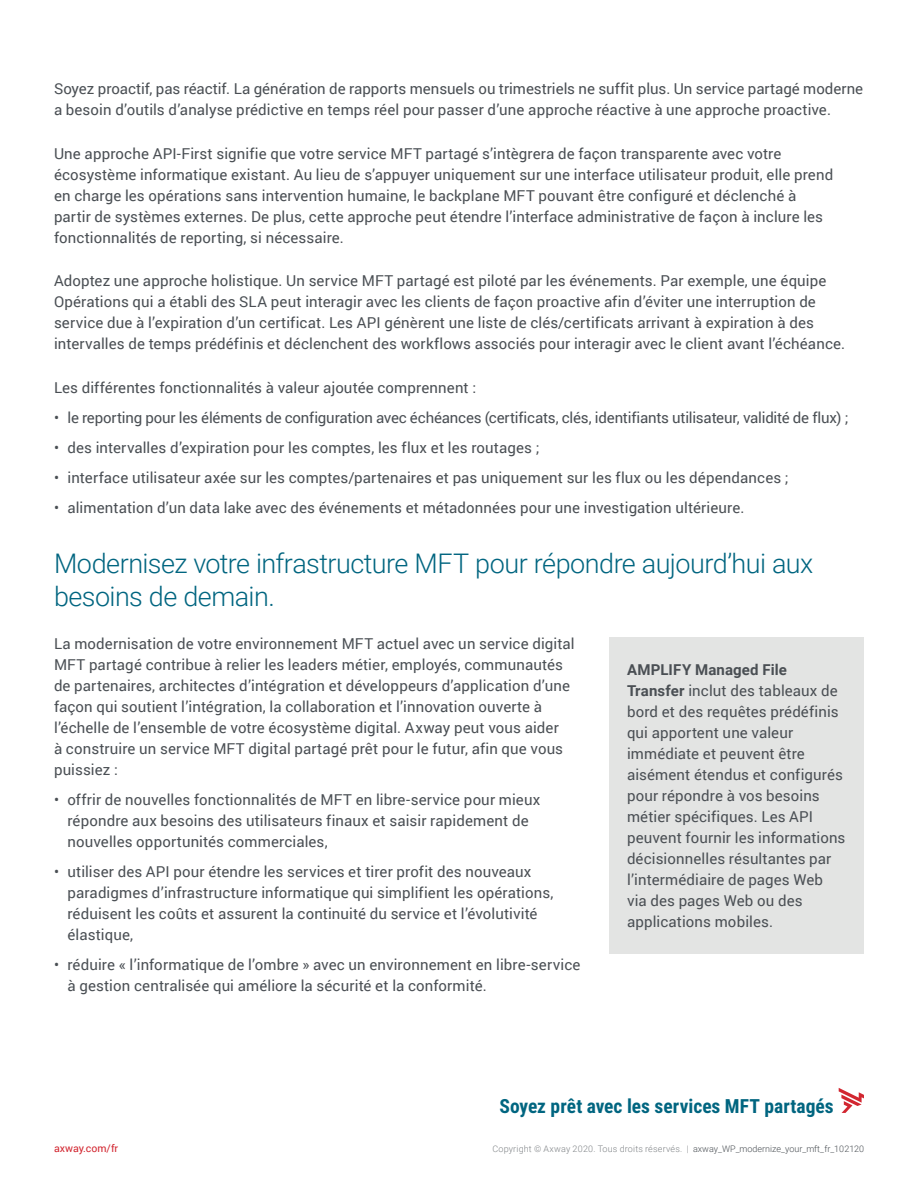
<style>
.page{position:relative;width:918px;height:1188px;background:#fff}
.page>*{position:absolute;margin:0;border:0;box-sizing:border-box;transform-origin:0 0}
.Subhead_1_teal{font:300 27px/33px "Roboto";letter-spacing:-.02em;color:#006580}
.t1{font:700 19.5px "Roboto Condensed";color:#006580}
.Body_Copy{font:15px/21px "Roboto";letter-spacing:.005em;color:#4a4f54}
.Bullets{font:15px/21px "Roboto";letter-spacing:.005em;color:#4a4f54}
.Bullets-2{font:15px "Roboto";letter-spacing:-.015em;color:#4a4f54}
.t2{font:10.5px "Roboto";color:#d22630}
.t3{font:300 9px "Roboto";letter-spacing:.01em;color:#808487}
.s1{font-weight:700}
.s2{color:#4a4f54}
</style>
<div class="page">
<svg style="left:839px;top:1088px;width:25px;height:25px"></svg>
<div style="left:609px;top:638px;width:255px;height:316px;background:#e3e4e3"></div>
<p class="Body_Copy" style="left:54px;top:78px;width:811px">Soyez proactif, pas réactif. La génération de rapports mensuels ou trimestriels ne suffit plus. Un service partagé moderne a besoin d’outils d’analyse prédictive en temps réel pour passer d’une approche réactive à une approche proactive.</p>
<p class="Body_Copy" style="left:54px;top:142px;width:781px">Une approche API-First signifie que votre service MFT partagé s’intègrera de façon transparente avec votre écosystème informatique existant. Au lieu de s’appuyer uniquement sur une interface utilisateur produit, elle prend en charge les opérations sans intervention humaine, le backplane MFT pouvant être configuré et déclenché à partir de systèmes externes. De plus, cette approche peut étendre l’interface administrative de façon à inclure les fonctionnalités de reporting, si nécessaire.</p>
<p class="Body_Copy" style="left:54px;top:270px;width:793px">Adoptez une approche holistique. Un service MFT partagé est piloté par les événements. Par exemple, une équipe Opérations qui a établi des SLA peut interagir avec les clients de façon proactive afin d’éviter une interruption de service due à l’expiration d’un certificat. Les API génèrent une liste de clés/certificats arrivant à expiration à des intervalles de temps prédéfinis et déclenchent des workflows associés pour interagir avec le client avant l’échéance.</p>
<p class="Body_Copy" style="left:54px;top:376px;width:424px">Les différentes fonctionnalités à valeur ajoutée comprennent :</p>
<p class="Bullets-2" style="left:54px;top:407px;width:796px">• le reporting pour les éléments de configuration avec échéances (certificats, clés, identifiants utilisateur, validité de flux) ;</p>
<p class="Bullets" style="left:54px;top:436px;width:487px">• des intervalles d’expiration pour les comptes, les flux et les routages ;</p>
<p class="Bullets" style="left:54px;top:466px;width:736px">• interface utilisateur axée sur les comptes/partenaires et pas uniquement sur les flux ou les dépendances ;</p>
<p class="Bullets" style="left:54px;top:496px;width:692px">• alimentation d’un data lake avec des événements et métadonnées pour une investigation ultérieure.</p>
<p class="Subhead_1_teal" style="left:54px;top:546px;width:761px">Modernisez votre infrastructure MFT pour répondre aujourd’hui aux besoins de demain.</p>
<p class="Body_Copy" style="left:54px;top:633px;width:522px">La modernisation de votre environnement MFT actuel avec un service digital MFT partagé contribue à relier les leaders métier, employés, communautés de partenaires, architectes d’intégration et développeurs d’application d’une façon qui soutient l’intégration, la collaboration et l’innovation ouverte à l’échelle de l’ensemble de votre écosystème digital. Axway peut vous aider<br>à construire un service MFT digital partagé prêt pour le futur, afin que vous puissiez :</p>
<p class="Bullets" style="left:68px;top:789px;width:474px;text-indent:-14px">• offrir de nouvelles fonctionnalités de MFT en libre-service pour mieux répondre aux besoins des utilisateurs finaux et saisir rapidement de nouvelles opportunités commerciales,</p>
<p class="Bullets" style="left:68px;top:861px;width:487px;text-indent:-14px">• utiliser des API pour étendre les services et tirer profit des nouveaux paradigmes d’infrastructure informatique qui simplifient les opérations, réduisent les coûts et assurent la continuité du service et l’évolutivité élastique,</p>
<p class="Bullets" style="left:68px;top:954px;width:514px;text-indent:-14px">• réduire « l’informatique de l’ombre » avec un environnement en libre-service à gestion centralisée qui améliore la sécurité et la conformité.</p>
<p class="Body_Copy" style="left:627px;top:659px;width:220px"><span class="s1">AMPLIFY Managed File<br>Transfer</span> inclut des tableaux de bord et des requêtes prédéfinis qui apportent une valeur immédiate et peuvent être aisément étendus et configurés pour répondre à vos besoins métier spécifiques. Les API peuvent fournir les informations décisionnelles résultantes par l’intermédiaire de pages Web via des pages Web ou des applications mobiles.</p>
<h2 class="t1" style="left:500px;top:1092px;width:336px">Soyez prêt avec les services MFT partagés</h2>
<p class="t2" style="left:54px;top:1141px;width:66px">axway.com/fr</p>
<p class="t3" style="left:492px;top:1142px;width:373px">Copyright © Axway 2020. Tous droits réservés. | <span class="s2">axway_WP_modernize_your_mft_fr_102120</span></p>
</div>
